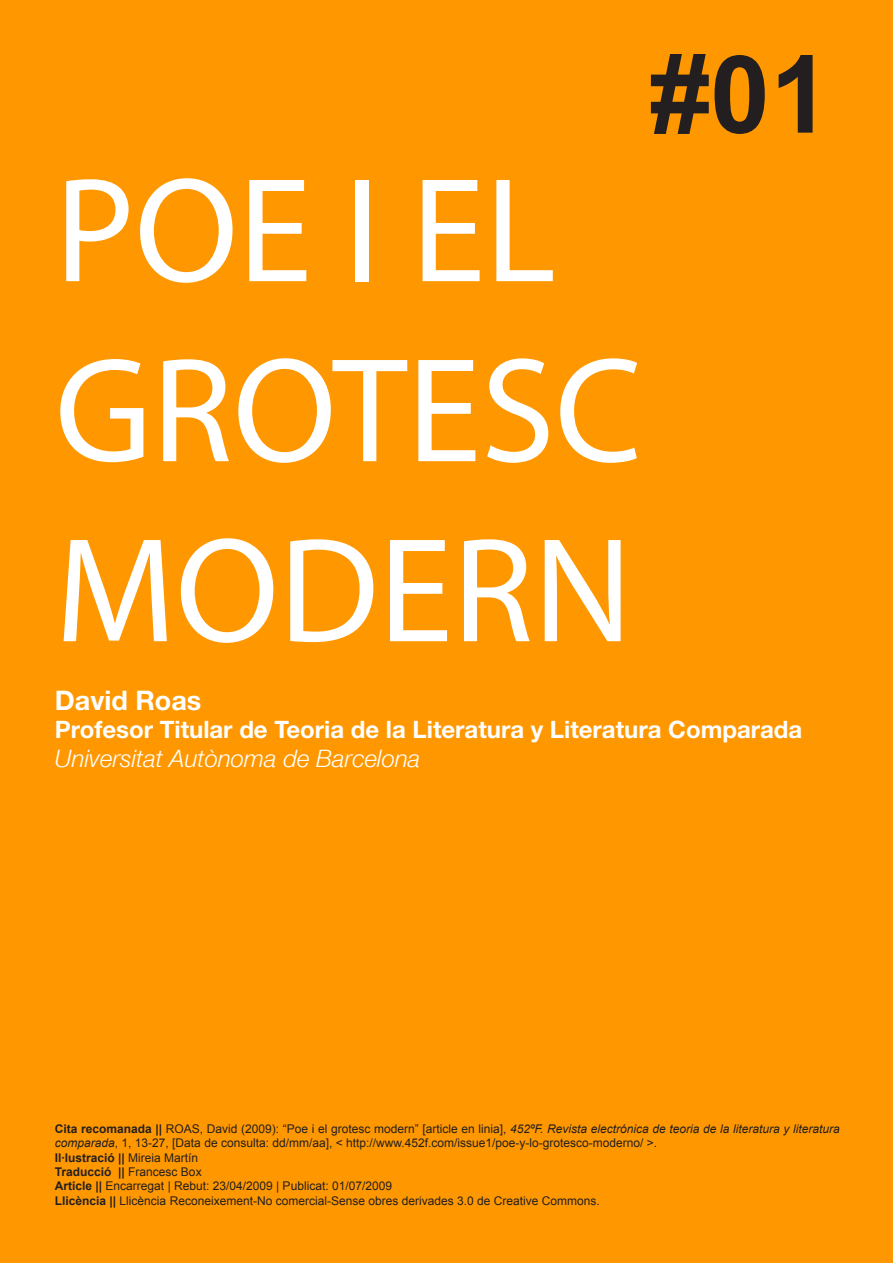
<style>
.page{position:relative;width:893px;height:1263px;background:#fff}
.page>*{position:absolute;margin:0;border:0;box-sizing:border-box;transform-origin:0 0}
.t1{font:150px/180px "Myriad Pro";color:#fff}
.t2{font:700 108px "Arial";color:#231f20}
.t3{font:700 27px "Helvetica Neue";color:#fff}
.t4{font:700 24px "Helvetica Neue";color:#fff}
.t5{font:italic 24px "Helvetica Neue";color:#fff}
.t6{font:12px/14.4px "Arial";color:#231f20}
.t7{font:700 12px "Arial";color:#231f20}
.s1{font-weight:700}
.s2{font-style:italic}
.s3{font-weight:400}
</style>
<div class="page">
<div style="left:2px;top:2px;width:889px;height:1259px;background:#ff9800"></div>
<p class="t2" style="left:650px;top:24px;width:182px">#01</p>
<p class="t1" style="left:55px;top:138px;width:588px">POE I EL<br>GROTESC<br>MODERN</p>
<p class="t3" style="left:55px;top:683px;width:148px">David Roas</p>
<p class="t4" style="left:55px;top:715px;width:749px">Profesor Titular de Teoria de la Literatura y Literatura Comparada</p>
<p class="t5" style="left:55px;top:744px;width:367px">Universitat Autònoma de Barcelona</p>
<p class="t6" style="left:55px;top:1121px;width:786px"><span class="s1">Cita recomanada ||</span> ROAS, David (2009): “Poe i el grotesc modern” [article en linia], <span class="s2">452ºF. Revista electrónica de teoria de la literatura y literatura comparada</span>, 1, 13-27, [Data de consulta: dd/mm/aa], &lt; http://www.452f.com/issue1/poe-y-lo-grotesco-moderno/ &gt;.</p>
<p class="t7" style="left:55px;top:1149px;width:145px">Il·lustració || <span class="s3">Mireia Martín</span></p>
<p class="t7" style="left:55px;top:1164px;width:148px">Traducció || <span class="s3">Francesc Box</span></p>
<p class="t6" style="left:55px;top:1179px;width:339px"><span class="s1">Article ||</span> Encarregat | Rebut: 23/04/2009 | Publicat: 01/07/2009</p>
<p class="t6" style="left:55px;top:1193px;width:546px"><span class="s1">Llicència ||</span> Llicència Reconeixement-No comercial-Sense obres derivades 3.0 de Creative Commons.</p>
</div>
